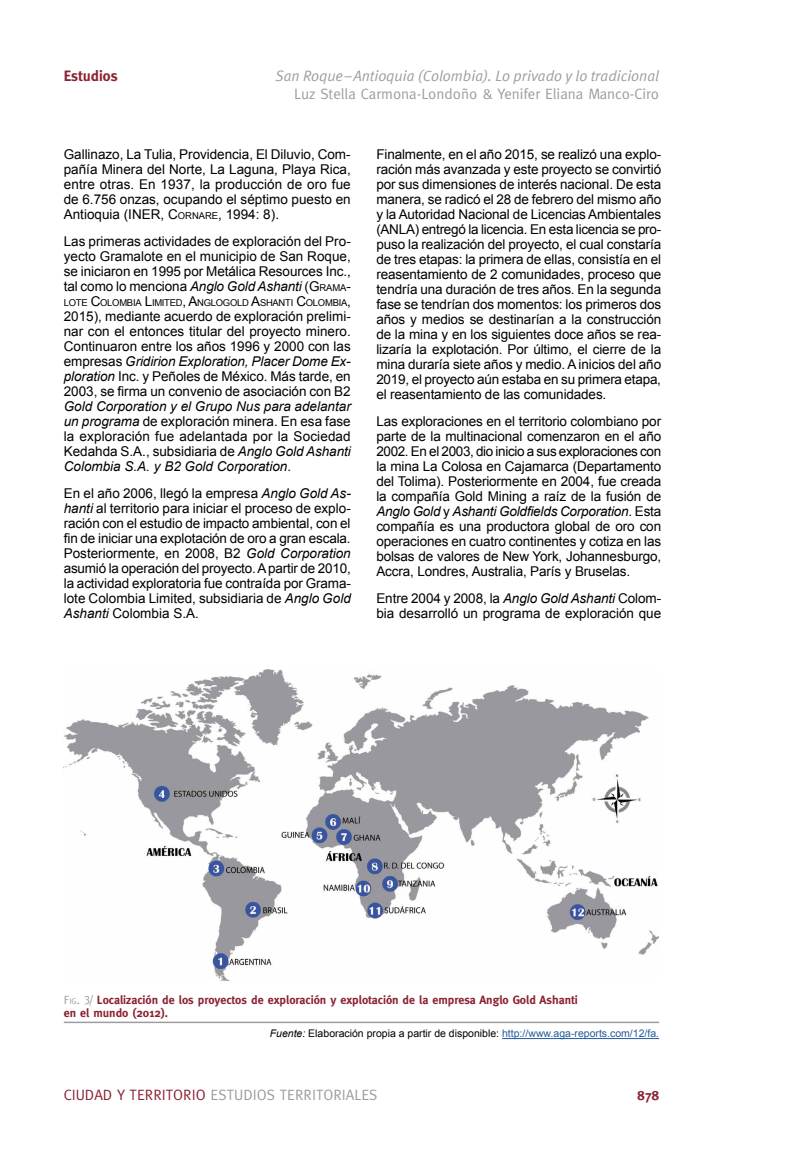
<style>
.page{position:relative;width:808px;height:1149px;background:#fff}
.page>*{position:absolute;margin:0;border:0;box-sizing:border-box;transform-origin:0 0}
.t1{font:15px "Meta";color:#9d9d9c}
.t2{font:italic 15px "Meta Normal";color:#9d9d9c}
.t3{font:700 15px "Meta";color:#8b2332}
.t4{font:13.5px/15px "Arial";letter-spacing:-.005em;color:#000;text-align:justify}
.t5{font:italic 13.5px/15px "Arial";color:#000;text-align:justify}
.t6{font:700 13.5px "Meta";color:#8b2332}
.t7{font:700 12px/13.2px "Meta";color:#8b2332}
.t8{font:10.5px "Arial";color:#000}
.t9{font:9.45px "Arial";letter-spacing:-.03em;color:#000}
.s1{font-style:inherit}
.s2{font-size:9.45px}
.s3{font-style:italic}
.s4{font-size:13.5px}
.s5{font-style:normal}
.s6{font-family:"Meta Caps";font-weight:400;color:#9d9d9c}
.s7{font-family:"Meta Caps";font-weight:400;font-size:8.4px;color:#9d9d9c}
.s8{color:#275b9b}
.s9{color:#8b2332}
</style>
<div class="page">
<img style="left:64px;top:669px;width:595px;height:310px">
<hr style="left:64px;top:1021px;width:595px;height:1px;background:#9d9d9c">
<hr style="left:502px;top:1037px;width:157px;height:1px;background:#275b9b">
<p class="t3" style="left:64px;top:67px;width:55px">Estudios</p>
<p class="t2" style="left:275px;top:67px;width:385px">San Roque–Antioquia (Colombia). Lo privado y lo tradicional</p>
<p class="t1" style="left:294px;top:85px;width:366px">Luz Stella Carmona-Londoño &amp; Yenifer Eliana Manco-Ciro</p>
<p class="t4" style="left:64px;top:147px;width:289px">Gallinazo, La Tulia, Providencia, El Diluvio, Com&shy;pañía Minera del Norte, La Laguna, Playa Rica, entre otras. En 1937, la producción de oro fue de 6.756 onzas, ocupando el séptimo puesto en Antioquia (INER, <span class="s1">C</span><span class="s2">ORNARE</span>, 1994: 8).</p>
<p class="t4" style="left:64px;top:234px;width:289px">Las primeras actividades de exploración del Pro&shy;yecto Gramalote en el municipio de San Roque, se iniciaron en 1995 por Metálica Resources Inc., tal como lo menciona <span class="s3">Anglo Gold Ashanti</span> (<span class="s1">G</span> <span class="s2">RAMA</span><span class="s1">-</span></p>
<p class="t9" style="left:64px;top:296px;width:289px">LOTE <span class="s4">C</span>OLOMBIA <span class="s4">L</span> IMITED<span class="s4">, A</span>NGLOGOLD <span class="s4">A</span>SHANTI <span class="s4">C</span>OLOMBIA<span class="s4">,</span></p>
<p class="t4" style="left:64px;top:309px;width:289px">2015), mediante acuerdo de exploración prelimi&shy;nar con el entonces titular del proyecto minero.<br>Continuaron entre los años 1996 y 2000 con las empresas <span class="s3">Gridirion Exploration, Placer Dome Ex&shy;ploration</span> Inc. y Peñoles de México. Más tarde, en 2003, se firma un convenio de asociación con B2</p>
<p class="t5" style="left:64px;top:399px;width:289px">Gold Corporation y el Grupo Nus para adelantar un programa <span class="s5">de exploración minera. En esa fase la exploración fue adelantada por la Sociedad Kedahda S.A., subsidiaria de</span> Anglo Gold Ashanti Colombia S.A. y B2 Gold Corporation<span class="s5">.</span></p>
<p class="t4" style="left:64px;top:486px;width:289px">En el año 2006, llegó la empresa <span class="s3">Anglo Gold As&shy;hanti</span> al territorio para iniciar el proceso de explo&shy;ración con el estudio de impacto ambiental, con el fin de iniciar una explotación de oro a gran escala.<br>Posteriormente, en 2008, B2 <span class="s3">Gold Corporation </span>asumió la operación del proyecto. A partir de 2010, la actividad exploratoria fue contraída por Grama&shy;lote Colombia Limited, subsidiaria de <span class="s3">Anglo Gold Ashanti</span> Colombia S.A.</p>
<p class="t4" style="left:376px;top:147px;width:286px">Finalmente, en el año 2015, se realizó una explo&shy;ración más avanzada y este proyecto se convirtió por sus dimensiones de interés nacional. De esta manera, se radicó el 28 de febrero del mismo año y la Autoridad Nacional de Licencias Ambientales (ANLA) entregó la licencia. En esta licencia se pro&shy;puso la realización del proyecto, el cual constaría de tres etapas: la primera de ellas, consistía en el reasentamiento de 2 comunidades, proceso que tendría una duración de tres años. En la segunda fase se tendrían dos momentos: los primeros dos años y medios se destinarían a la construcción de la mina y en los siguientes doce años se rea&shy;lizaría la explotación. Por último, el cierre de la mina duraría siete años y medio. A inicios del año 2019, el proyecto aún estaba en su primera etapa, el reasentamiento de las comunidades.</p>
<p class="t4" style="left:376px;top:413px;width:286px">Las exploraciones en el territorio colombiano por parte de la multinacional comenzaron en el año 2002. En el 2003, dio inicio a sus exploraciones con la mina La Colosa en Cajamarca (Departamento del Tolima). Posteriormente en 2004, fue creada la compañía Gold Mining a raíz de la fusión de <span class="s3">Anglo Gold</span> y <span class="s3">Ashanti Goldfields Corporation</span>. Esta compañía es una productora global de oro con operaciones en cuatro continentes y cotiza en las bolsas de valores de New York, Johannesburgo, Accra, Londres, Australia, París y Bruselas.</p>
<p class="t4" style="left:376px;top:590px;width:286px">Entre 2004 y 2008, la <span class="s3">Anglo Gold Ashanti</span> Colom&shy;bia desarrolló un programa de exploración que</p>
<p class="t7" style="left:64px;top:993px;width:515px"><span class="s6">F</span><span class="s7">ig</span><span class="s6">. 3/</span> Localización de los proyectos de exploración y explotación de la empresa Anglo Gold Ashanti en el mundo (2012).</p>
<p class="t8" style="left:270px;top:1026px;width:391px"><span class="s3">Fuente:</span> Elaboración propia a partir de disponible: <span class="s8">http://www.aga-reports.com/12/fa.</span></p>
<p class="t1" style="left:64px;top:1085px;width:315px"><span class="s9">CIUDAD Y TERRITORIO</span> ESTUDIOS TERRITORIALES</p>
<p class="t6" style="left:637px;top:1086px;width:23px">878</p>
</div>
